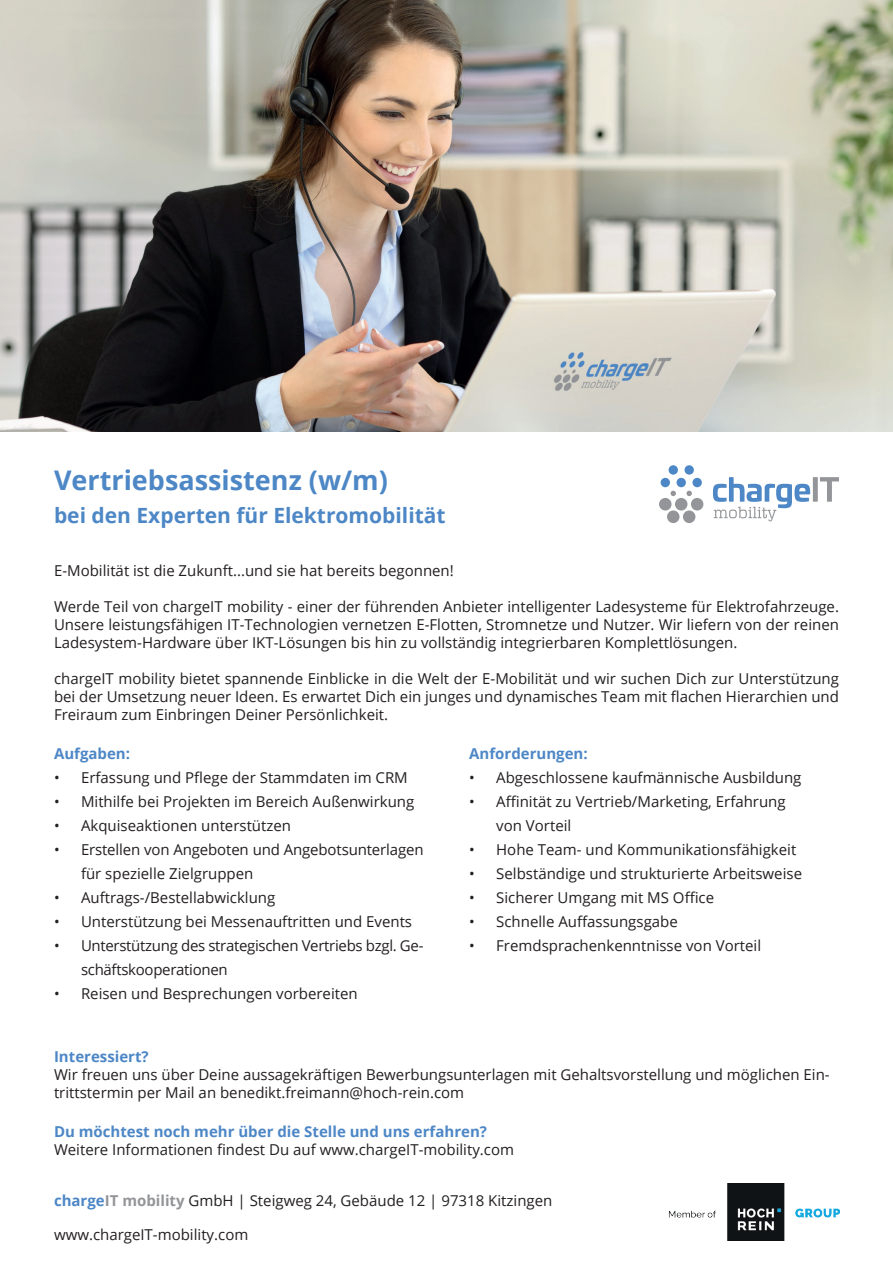
<style>
.page{position:relative;width:893px;height:1263px;background:#fff}
.page>*{position:absolute;margin:0;border:0;box-sizing:border-box;transform-origin:0 0}
.t1{font:700 27px "Open Sans";color:#4d87c6}
.t2{font:700 21px "Open Sans";color:#4d87c6}
.t3{font:15px/18px "Open Sans";color:#231f20}
.t4{font:700 15px "Open Sans";color:#4d87c6}
.t5{font:15px/24px "Open Sans";letter-spacing:-.02em;color:#231f20}
.s1{font-weight:700;color:#4d87c6}
.s2{font-weight:700;color:#939598}
</style>
<div class="page">
<div style="left:813px;top:477px;width:5px;height:25px;background:#939598"></div>
<svg style="left:820px;top:477px;width:19px;height:25px"></svg>
<svg style="left:713px;top:477px;width:97px;height:44px"></svg>
<svg style="left:659px;top:490px;width:45px;height:33px"></svg>
<div style="left:669px;top:465px;width:9px;height:10px;background:#4d87c6;border-radius:50%"></div>
<div style="left:676px;top:478px;width:10px;height:9px;background:#4d87c6;border-radius:50%"></div>
<div style="left:692px;top:478px;width:10px;height:9px;background:#4d87c6;border-radius:50%"></div>
<div style="left:684px;top:465px;width:10px;height:10px;background:#4d87c6;border-radius:50%"></div>
<div style="left:661px;top:478px;width:9px;height:9px;background:#4d87c6;border-radius:50%"></div>
<img style="left:669px;top:1183px;width:170px;height:57px">
<img style="left:0;top:0;width:893px;height:432px">
<h1 class="t1" style="left:54px;top:461px;width:335px">Vertriebsassistenz (w/m)</h1>
<h2 class="t2" style="left:54px;top:500px;width:393px">bei den Experten für Elektromobilität</h2>
<p class="t3" style="left:54px;top:561px;width:401px">E-Mobilität ist die Zukunft...und sie hat bereits begonnen!</p>
<p class="t3" style="left:54px;top:597px;width:786px;text-align:justify">Werde Teil von chargeIT mobility - einer der führenden Anbieter intelligenter Ladesysteme für Elektrofahrzeuge.<br>Unsere leistungsfähigen IT-Technologien vernetzen E-Flotten, Stromnetze und Nutzer. Wir liefern von der reinen Ladesystem-Hardware über IKT-Lösungen bis hin zu vollständig integrierbaren Komplettlösungen.</p>
<p class="t3" style="left:54px;top:669px;width:786px;text-align:justify">chargeIT mobility bietet spannende Einblicke in die Welt der E-Mobilität und wir suchen Dich zur Unterstützung bei der Umsetzung neuer Ideen. Es erwartet Dich ein junges und dynamisches Team mit flachen Hierarchien und Freiraum zum Einbringen Deiner Persönlichkeit.</p>
<p class="t4" style="left:54px;top:743px;width:78px">Aufgaben:</p>
<p class="t3" style="left:54px;top:768px;width:355px">• Erfassung und Pflege der Stammdaten im CRM</p>
<p class="t3" style="left:54px;top:792px;width:362px">• Mithilfe bei Projekten im Bereich Außenwirkung</p>
<p class="t3" style="left:54px;top:816px;width:239px">• Akquiseaktionen unterstützen</p>
<p class="t3" style="left:81px;top:837px;width:344px;line-height:24px;text-indent:-27px">• Erstellen von Angeboten und Angebotsunterlagen für spezielle Zielgruppen</p>
<p class="t3" style="left:54px;top:888px;width:223px">• Auftrags-/Bestellabwicklung</p>
<p class="t3" style="left:54px;top:912px;width:360px">• Unterstützung bei Messenauftritten und Events</p>
<p class="t5" style="left:81px;top:933px;width:344px;text-indent:-27px">• Unterstützung des strategischen Vertriebs bzgl. Ge&shy;schäftskooperationen</p>
<p class="t3" style="left:54px;top:984px;width:305px">• Reisen und Besprechungen vorbereiten</p>
<p class="t4" style="left:469px;top:743px;width:120px">Anforderungen:</p>
<p class="t3" style="left:469px;top:768px;width:334px">• Abgeschlossene kaufmännische Ausbildung</p>
<p class="t3" style="left:496px;top:789px;width:291px;line-height:24px;text-indent:-27px">• Affinität zu Vertrieb/Marketing, Erfahrung von Vorteil</p>
<p class="t3" style="left:469px;top:840px;width:329px">• Hohe Team- und Kommunikationsfähigkeit</p>
<p class="t3" style="left:469px;top:864px;width:334px">• Selbständige und strukturierte Arbeitsweise</p>
<p class="t3" style="left:469px;top:888px;width:246px">• Sicherer Umgang mit MS Office</p>
<p class="t3" style="left:469px;top:912px;width:210px">• Schnelle Auffassungsgabe</p>
<p class="t3" style="left:469px;top:936px;width:293px">• Fremdsprachenkenntnisse von Vorteil</p>
<p class="t4" style="left:54px;top:1046px;width:96px">Interessiert?</p>
<p class="t3" style="left:54px;top:1065px;width:777px">Wir freuen uns über Deine aussagekräftigen Bewerbungsunterlagen mit Gehaltsvorstellung und möglichen Ein&shy;trittstermin per Mail an benedikt.freimann@hoch-rein.com</p>
<p class="t4" style="left:54px;top:1121px;width:435px">Du möchtest noch mehr über die Stelle und uns erfahren?</p>
<p class="t3" style="left:54px;top:1140px;width:462px">Weitere Informationen findest Du auf www.chargeIT-mobility.com</p>
<p class="t3" style="left:54px;top:1191px;width:500px"><span class="s1">charge</span><span class="s2">IT mobility</span> GmbH | Steigweg 24, Gebäude 12 | 97318 Kitzingen</p>
<p class="t3" style="left:54px;top:1225px;width:196px">www.chargeIT-mobility.com</p>
</div>
